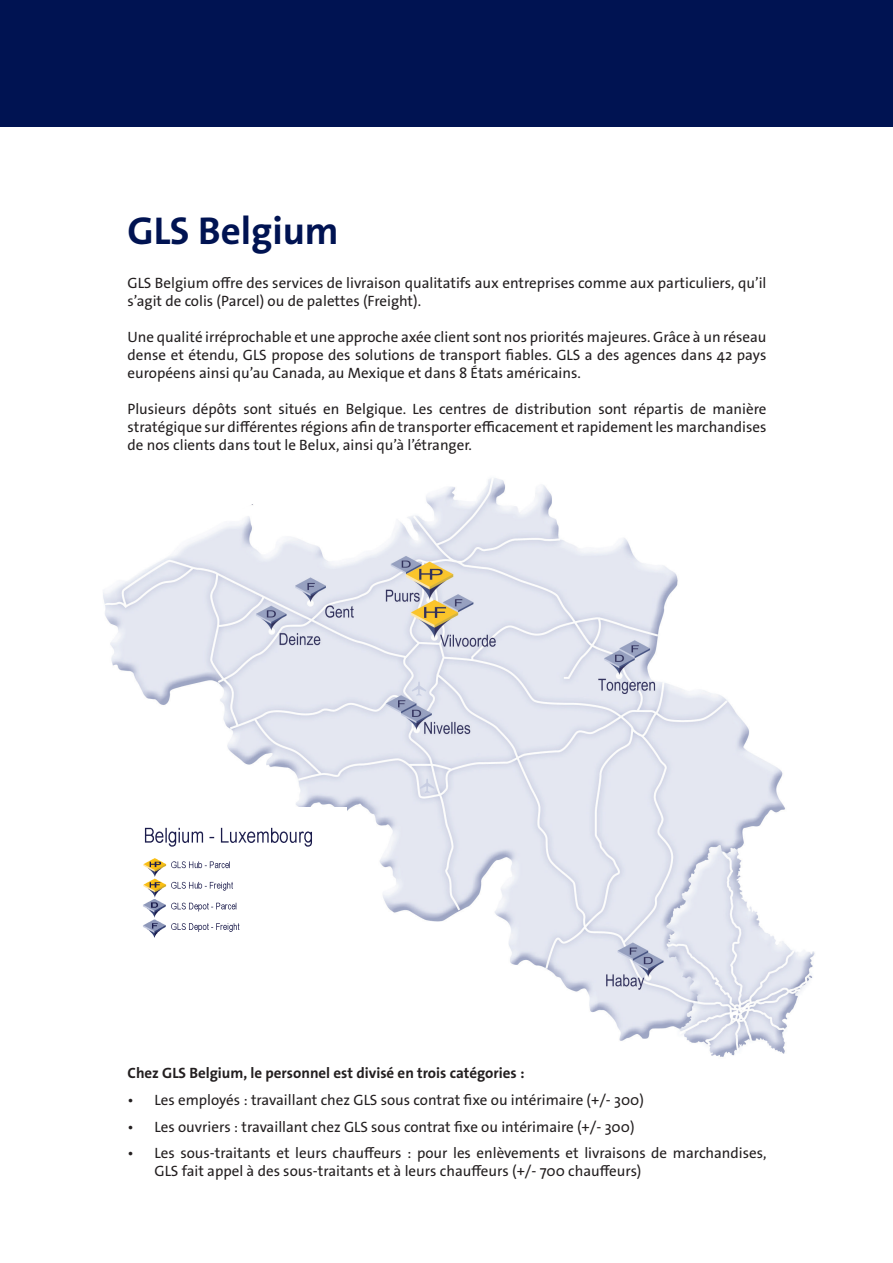
<style>
.page{position:relative;width:893px;height:1263px;background:#fff}
.page>*{position:absolute;margin:0;border:0;box-sizing:border-box;transform-origin:0 0}
.t1{font:700 39px "The Sans GLS";color:#001352}
.t2{font:15px/18px "The Sans GLS";color:#231f20}
.t3{font:700 15px "The Sans GLS";color:#231f20}
</style>
<div class="page">
<div style="left:0;top:0;width:893px;height:126px;background:#001352"></div>
<img style="left:103px;top:478px;width:712px;height:579px">
<img style="left:115px;top:808px;width:232px;height:129px">
<h1 class="t1" style="left:128px;top:206px;width:213px">GLS Belgium</h1>
<p class="t2" style="left:128px;top:274px;width:640px">GLS Belgium offre des services de livraison qualitatifs aux entreprises comme aux particuliers, qu’il s’agit de colis (Parcel) ou de palettes (Freight).</p>
<p class="t2" style="left:128px;top:328px;width:640px;text-align:justify">Une qualité irréprochable et une approche axée client sont nos priorités majeures. Grâce à un réseau dense et étendu, GLS propose des solutions de transport fiables. GLS a des agences dans 42 pays européens ainsi qu’au Canada, au Mexique et dans 8 États américains.</p>
<p class="t2" style="left:128px;top:400px;width:640px;text-align:justify">Plusieurs dépôts sont situés en Belgique. Les centres de distribution sont répartis de manière stratégique sur différentes régions afin de transporter efficacement et rapidement les marchandises de nos clients dans tout le Belux, ainsi qu’à l’étranger.</p>
<p class="t3" style="left:128px;top:1064px;width:398px">Chez GLS Belgium, le personnel est divisé en trois catégories :</p>
<p class="t2" style="left:128px;top:1091px;width:518px">• Les employés : travaillant chez GLS sous contrat fixe ou intérimaire (+/- 300)</p>
<p class="t2" style="left:128px;top:1117px;width:508px">• Les ouvriers : travaillant chez GLS sous contrat fixe ou intérimaire (+/- 300)</p>
<p class="t2" style="left:155px;top:1144px;width:613px;text-indent:-27px">• Les sous-traitants et leurs chauffeurs : pour les enlèvements et livraisons de marchandises,<br>GLS fait appel à des sous-traitants et à leurs chauffeurs (+/- 700 chauffeurs)</p>
</div>
